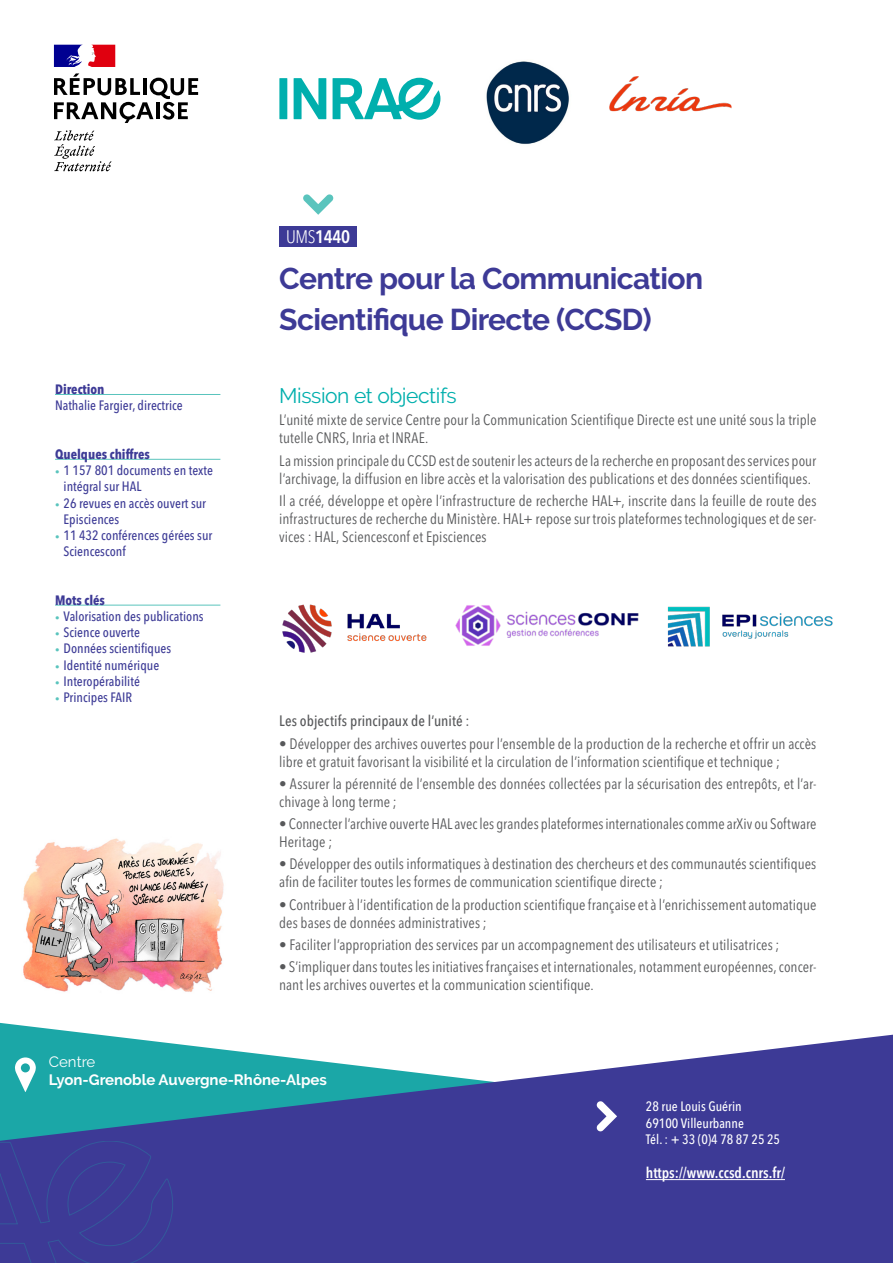
<style>
.page{position:relative;width:893px;height:1263px;background:#fff}
.page>*{position:absolute;margin:0;border:0;box-sizing:border-box;transform-origin:0 0}
.t1{font:700 30px "Raleway";letter-spacing:-.02em;color:#3d3a96}
.t2{font:21px "Raleway";letter-spacing:-.02em;color:#00afad}
.t3{font:600 condensed 18px "Avenir Next LT Pro";color:#fff}
.t4{font:condensed 15px/18px "Avenir Next LT Pro";letter-spacing:.005em;color:#57585a}
.t5{font:700 15px "Raleway";color:#fff}
.t6{font:500 condensed 15px "Avenir Next LT Pro";letter-spacing:.01em;color:#57585a}
.t7{font:600 condensed 15px "Avenir Next LT Pro";color:#fff}
.t8{font:15px "Raleway";color:#fff}
.t9{font:500 condensed 13.5px/16.2px "Avenir Next LT Pro";color:#3d3b96}
.t10{font:500 condensed 13.5px "Avenir Next LT Pro";color:#fff}
.t11{font:500 condensed 13.5px "Avenir Next LT Pro";color:#3d3a96}
.t12{font:700 condensed 13.5px "Avenir Next LT Pro";color:#3d3a96}
.t13{font:700 condensed 13.5px "Avenir Next LT Pro";color:#3d3b96}
.s1{font-size:9px;color:#5ac4bd}
.s2{font-weight:300}
</style>
<div class="page">
<img style="left:23px;top:838px;width:201px;height:154px">
<div style="left:279px;top:226px;width:78px;height:20px;background:#3d3a96"></div>
<img style="left:282px;top:604px;width:145px;height:49px">
<hr style="left:55px;top:394px;width:165px;height:1px;background:#5ac4bd">
<hr style="left:55px;top:459px;width:165px;height:1px;background:#5ac4bd">
<hr style="left:55px;top:605px;width:165px;height:1px;background:#5ac4bd">
<svg style="left:303px;top:194px;width:31px;height:21px"></svg>
<svg style="left:0;top:1035px;width:893px;height:228px;background:#4c5fa3"></svg>
<div style="left:0;top:1141px;width:173px;height:122px;background:#3d3a96"></div>
<svg style="left:54px;top:73px;width:144px;height:50px"></svg>
<svg style="left:54px;top:130px;width:58px;height:41px"></svg>
<svg style="left:54px;top:45px;width:61px;height:22px"></svg>
<svg style="left:596px;top:1101px;width:21px;height:30px"></svg>
<hr style="left:646px;top:1179px;width:139px;height:1px;background:#fff">
<img style="left:455px;top:605px;width:184px;height:41px">
<img style="left:667px;top:606px;width:166px;height:41px">
<div style="left:279px;top:78px;width:8px;height:41px;background:#00afad"></div>
<svg style="left:294px;top:78px;width:32px;height:41px"></svg>
<svg style="left:333px;top:78px;width:107px;height:42px"></svg>
<img style="left:486px;top:61px;width:83px;height:83px">
<img style="left:609px;top:76px;width:123px;height:36px">
<p class="t12" style="left:55px;top:381px;width:51px">Direction</p>
<p class="t11" style="left:55px;top:397px;width:129px">Nathalie Fargier, directrice</p>
<p class="t13" style="left:55px;top:446px;width:96px">Quelques chiffres</p>
<p class="t9" style="left:64px;top:462px;width:151px;text-indent:-9px"><span class="s1">•</span> 1 157 801 documents en texte intégral sur HAL</p>
<p class="t9" style="left:64px;top:495px;width:144px;text-indent:-9px"><span class="s1">•</span> 26 revues en accès ouvert sur<br>Episciences</p>
<p class="t9" style="left:64px;top:527px;width:150px;text-indent:-9px"><span class="s1">•</span> 11 432 conférences gérées sur<br>Sciencesconf</p>
<p class="t12" style="left:55px;top:592px;width:51px">Mots clés</p>
<p class="t9" style="left:55px;top:608px;width:150px"><span class="s1">•</span> Valorisation des publications</p>
<p class="t9" style="left:55px;top:624px;width:87px"><span class="s1">•</span> Science ouverte</p>
<p class="t9" style="left:55px;top:640px;width:118px"><span class="s1">•</span> Données scientifiques</p>
<p class="t9" style="left:55px;top:657px;width:106px"><span class="s1">•</span> Identité numérique</p>
<p class="t9" style="left:55px;top:673px;width:86px"><span class="s1">•</span> Interopérabilité</p>
<p class="t9" style="left:55px;top:689px;width:79px"><span class="s1">•</span> Principes FAIR</p>
<p class="t3" style="left:286px;top:226px;width:66px"><span class="s2">UMS</span>1440</p>
<p class="t1" style="left:279px;top:261px;width:426px">Centre pour la Communication</p>
<p class="t1" style="left:279px;top:302px;width:374px">Scientifique Directe (CCSD)</p>
<p class="t2" style="left:279px;top:384px;width:179px">Mission et objectifs</p>
<p class="t4" style="left:279px;top:411px;width:539px">L’unité mixte de service Centre pour la Communication Scientifique Directe est une unité sous la triple tutelle CNRS, Inria et INRAE.</p>
<p class="t4" style="left:279px;top:451px;width:538px">La mission principale du CCSD est de soutenir les acteurs de la recherche en proposant des services pour l’archivage, la diffusion en libre accès et la valorisation des publications et des données scientifiques.</p>
<p class="t4" style="left:279px;top:492px;width:539px;text-align:justify">Il a créé, développe et opère l’infrastructure de recherche HAL+, inscrite dans la feuille de route des infrastructures de recherche du Ministère. HAL+ repose sur trois plateformes technologiques et de ser&shy;vices : HAL, Sciencesconf et Episciences</p>
<p class="t6" style="left:279px;top:712px;width:192px">Les objectifs principaux de l’unité :</p>
<p class="t4" style="left:279px;top:734px;width:539px">• Développer des archives ouvertes pour l’ensemble de la production de la recherche et offrir un accès libre et gratuit favorisant la visibilité et la circulation de l’information scientifique et technique ;</p>
<p class="t4" style="left:279px;top:774px;width:539px">• Assurer la pérennité de l’ensemble des données collectées par la sécurisation des entrepôts, et l’ar&shy;chivage à long terme ;</p>
<p class="t4" style="left:279px;top:815px;width:539px">• Connecter l’archive ouverte HAL avec les grandes plateformes internationales comme arXiv ou Software<br>Heritage ;</p>
<p class="t4" style="left:279px;top:855px;width:539px">• Développer des outils informatiques à destination des chercheurs et des communautés scientifiques afin de faciliter toutes les formes de communication scientifique directe ;</p>
<p class="t4" style="left:279px;top:895px;width:539px">• Contribuer à l’identification de la production scientifique française et à l’enrichissement automatique des bases de données administratives ;</p>
<p class="t4" style="left:279px;top:935px;width:502px">• Faciliter l’appropriation des services par un accompagnement des utilisateurs et utilisatrices ;</p>
<p class="t4" style="left:279px;top:958px;width:539px">• S’impliquer dans toutes les initiatives françaises et internationales, notamment européennes, concer&shy;nant les archives ouvertes et la communication scientifique.</p>
<p class="t8" style="left:49px;top:1053px;width:48px">Centre</p>
<p class="t5" style="left:49px;top:1071px;width:280px">Lyon-Grenoble Auvergne-Rhône-Alpes</p>
<p class="t10" style="left:646px;top:1098px;width:97px">28 rue Louis Guérin</p>
<p class="t10" style="left:646px;top:1115px;width:100px">69100 Villeurbanne</p>
<p class="t10" style="left:646px;top:1131px;width:136px">Tél. : + 33 (0)4 78 87 25 25</p>
<p class="t7" style="left:646px;top:1164px;width:141px">https://www.ccsd.cnrs.fr/</p>
</div>
